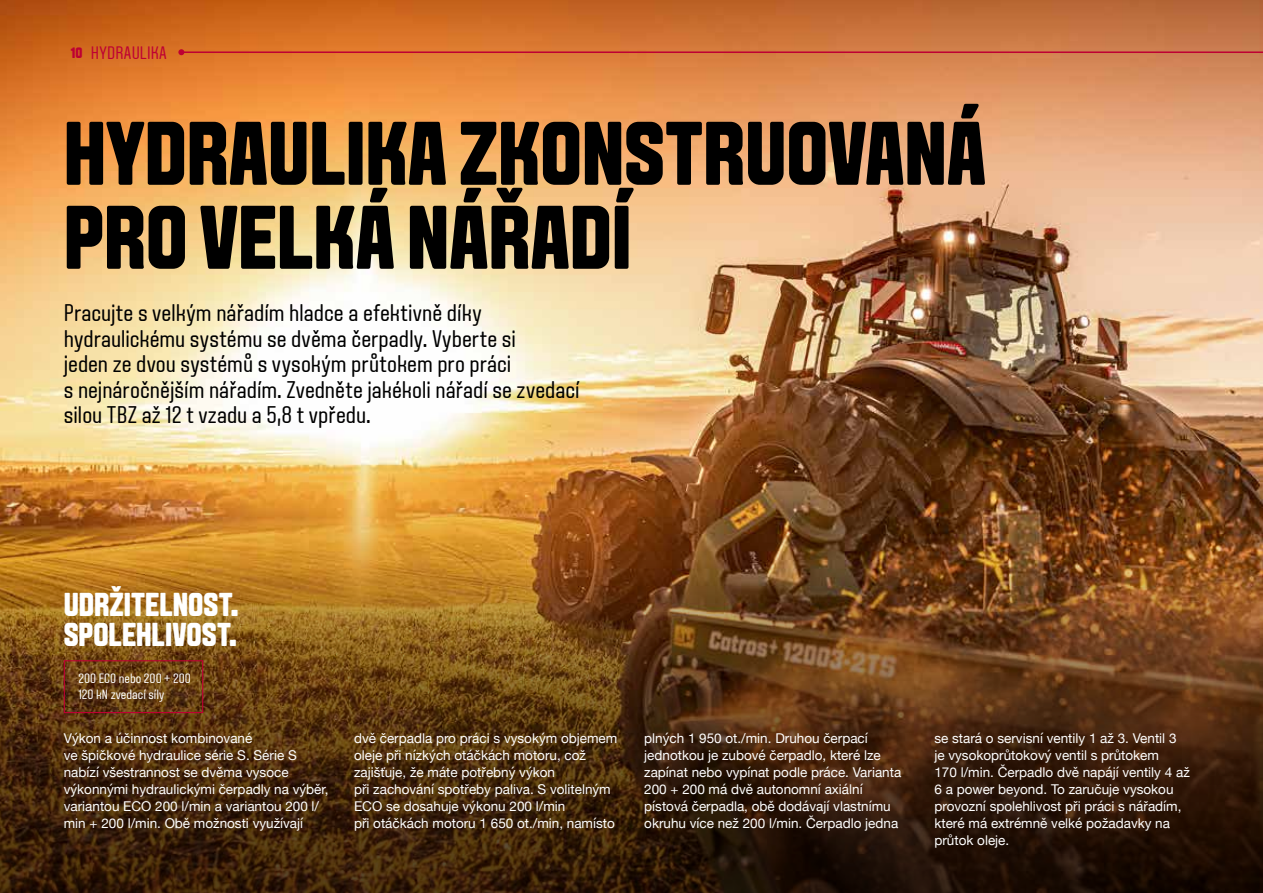
<style>
.page{position:relative;width:1263px;height:893px;background:#fff}
.page>*{position:absolute;margin:0;border:0;box-sizing:border-box;transform-origin:0 0}
.t1{font:700 90px/84px "VALTRA Aveny T 2020 Extra";color:#000}
.t2{font:700 33px/30px "VALTRA Aveny T 2020 Extra";color:#fff}
.t3{font:24px/25.5px "VALTRA Aveny T 2020 Regular";color:#000}
.t4{font:18px "VALTRA Aveny T 2020 Regular";letter-spacing:.015em;color:#be0033}
.t5{font:700 15px "VALTRA Aveny T 2020 Extra";color:#be0033}
.t6{font:13.5px/17px "Helvetica Neue";color:#fff}
.t7{font:13.5px/16.5px "VALTRA Aveny T 2020 Regular";color:#fff}
</style>
<div class="page">
<img style="left:0;top:0;width:1263px;height:480px">
<img style="left:0;top:480px;width:1263px;height:413px">
<div style="left:64px;top:660px;width:139px;height:53px;border:1px solid #be0033"></div>
<hr style="left:181px;top:51px;width:1082px;height:2px;background:#be0033">
<svg style="left:178px;top:49px;width:6px;height:6px"></svg>
<p class="t5" style="left:71px;top:43px;width:13px">10</p>
<h3 class="t4" style="left:91px;top:41px;width:77px">HYDRAULIKA</h3>
<h1 class="t1" style="left:64px;top:110px;width:924px">HYDRAULIKA ZKONSTRUOVANÁ<br>PRO VELKÁ NÁŘADÍ</h1>
<p class="t3" style="left:64px;top:300px;width:517px">Pracujte s velkým nářadím hladce a efektivně díky hydraulickému systému se dvěma čerpadly. Vyberte si<br>jeden ze dvou systémů s vysokým průtokem pro práci<br>s nejnáročnějším nářadím. Zvedněte jakékoli nářadí se zvedací silou TBZ až 12 t vzadu a 5,8 t vpředu.</p>
<h2 class="t2" style="left:64px;top:589px;width:176px">UDRŽITELNOST.<br>SPOLEHLIVOST.</h2>
<p class="t7" style="left:78px;top:670px;width:114px">200 ECO nebo 200 + 200<br>120 kN zvedací síly</p>
<p class="t6" style="left:64px;top:731px;width:266px">Výkon a účinnost kombinované<br>ve špičkové hydraulice série S. Série S nabízí všestrannost se dvěma vysoce výkonnými hydraulickými čerpadly na výběr, variantou ECO 200 l/min a variantou 200 l/ min + 200 l/min. Obě možnosti využívají</p>
<p class="t6" style="left:354px;top:731px;width:265px">dvě čerpadla pro práci s vysokým objemem oleje při nízkých otáčkách motoru, což zajišťuje, že máte potřebný výkon<br>při zachování spotřeby paliva. S volitelným ECO se dosahuje výkonu 200 l/min<br>při otáčkách motoru 1 650 ot./min, namísto</p>
<p class="t6" style="left:644px;top:731px;width:259px">plných 1 950 ot./min. Druhou čerpací jednotkou je zubové čerpadlo, které lze zapínat nebo vypínat podle práce. Varianta 200 + 200 má dvě autonomní axiální pístová čerpadla, obě dodávají vlastnímu okruhu více než 200 l/min. Čerpadlo jedna</p>
<p class="t6" style="left:934px;top:731px;width:257px">se stará o servisní ventily 1 až 3. Ventil 3 je vysokoprůtokový ventil s průtokem<br>170 l/min. Čerpadlo dvě napájí ventily 4 až 6 a power beyond. To zaručuje vysokou provozní spolehlivost při práci s nářadím, které má extrémně velké požadavky na průtok oleje.</p>
</div>
